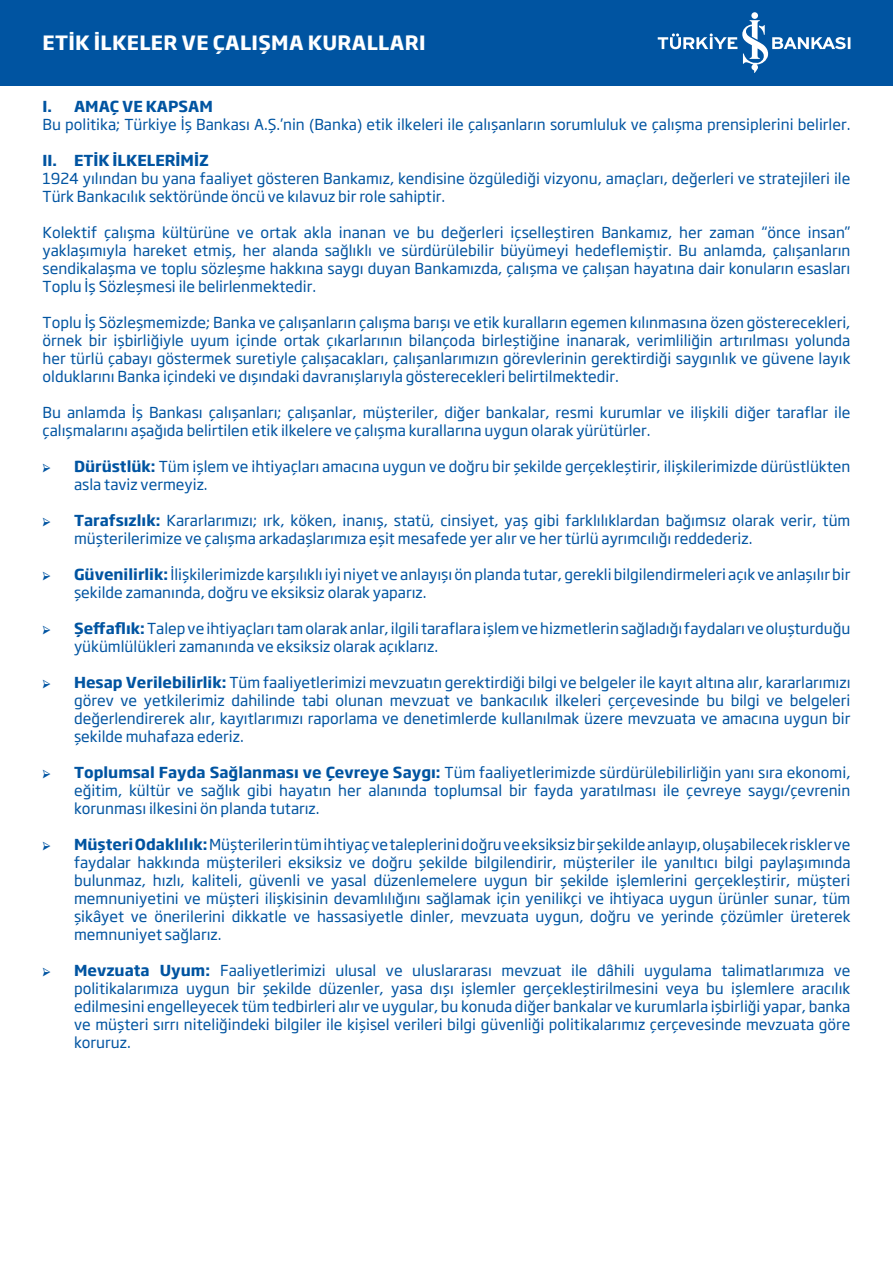
<style>
.page{position:relative;width:893px;height:1263px;background:#fff}
.page>*{position:absolute;margin:0;border:0;box-sizing:border-box;transform-origin:0 0}
.t1{font:700 19.5px "Soho Gothic Pro";letter-spacing:.015em;color:#fff}
.t2{font:15px/18px "Soho Gothic Pro";color:#0054a1}
.t3{font:700 15px "Soho Gothic Pro";color:#0054a1}
.s1{font-family:"Minion Pro"}
.s2{font-weight:700}
</style>
<div class="page">
<div style="left:0;top:0;width:893px;height:85px;background:#0054a1"></div>
<svg style="left:658px;top:12px;width:192px;height:61px"></svg>
<h1 class="t1" style="left:43px;top:27px;width:384px">ETİK İLKELER VE ÇALIŞMA KURALLARI</h1>
<p class="t3" style="left:43px;top:94px;width:172px">I. AMAÇ VE KAPSAM</p>
<p class="t2" style="left:43px;top:114px;width:809px">Bu politika; Türkiye İş Bankası A.Ş.’nin (Banka) etik ilkeleri ile çalışanların sorumluluk ve çalışma prensiplerini belirler.</p>
<p class="t3" style="left:43px;top:148px;width:168px">II. ETİK İLKELERİMİZ</p>
<p class="t2" style="left:43px;top:168px;width:809px">1924 yılından bu yana faaliyet gösteren Bankamız, kendisine özgülediği vizyonu, amaçları, değerleri ve stratejileri ile<br>Türk Bankacılık sektöründe öncü ve kılavuz bir role sahiptir.</p>
<p class="t2" style="left:43px;top:222px;width:809px;text-align:justify">Kolektif çalışma kültürüne ve ortak akla inanan ve bu değerleri içselleştiren Bankamız, her zaman “önce insan” yaklaşımıyla hareket etmiş, her alanda sağlıklı ve sürdürülebilir büyümeyi hedeflemiştir. Bu anlamda, çalışanların sendikalaşma ve toplu sözleşme hakkına saygı duyan Bankamızda, çalışma ve çalışan hayatına dair konuların esasları Toplu İş Sözleşmesi ile belirlenmektedir.</p>
<p class="t2" style="left:43px;top:312px;width:809px;text-align:justify">Toplu İş Sözleşmemizde; Banka ve çalışanların çalışma barışı ve etik kuralların egemen kılınmasına özen gösterecekleri, örnek bir işbirliğiyle uyum içinde ortak çıkarlarının bilançoda birleştiğine inanarak, verimliliğin artırılması yolunda her türlü çabayı göstermek suretiyle çalışacakları, çalışanlarımızın görevlerinin gerektirdiği saygınlık ve güvene layık olduklarını Banka içindeki ve dışındaki davranışlarıyla gösterecekleri belirtilmektedir.</p>
<p class="t2" style="left:43px;top:402px;width:809px">Bu anlamda İş Bankası çalışanları; çalışanlar, müşteriler, diğer bankalar, resmi kurumlar ve ilişkili diğer taraflar ile çalışmalarını aşağıda belirtilen etik ilkelere ve çalışma kurallarına uygun olarak yürütürler.</p>
<p class="t2" style="left:74px;top:456px;width:778px;text-indent:-31px"><span class="s1">➢</span> <span class="s2">Dürüstlük:</span> Tüm işlem ve ihtiyaçları amacına uygun ve doğru bir şekilde gerçekleştirir, ilişkilerimizde dürüstlükten asla taviz vermeyiz.</p>
<p class="t2" style="left:74px;top:510px;width:778px;text-indent:-32px"><span class="s1">➢</span> <span class="s2">Tarafsızlık:</span> Kararlarımızı; ırk, köken, inanış, statü, cinsiyet, yaş gibi farklılıklardan bağımsız olarak verir, tüm müşterilerimize ve çalışma arkadaşlarımıza eşit mesafede yer alır ve her türlü ayrımcılığı reddederiz.</p>
<p class="t2" style="left:74px;top:564px;width:778px;text-indent:-31px"><span class="s1">➢</span> <span class="s2">Güvenilirlik:</span>İlişkilerimizde karşılıklı iyi niyet ve anlayışı ön planda tutar, gerekli bilgilendirmeleri açık ve anlaşılır bir şekilde zamanında, doğru ve eksiksiz olarak yaparız.</p>
<p class="t2" style="left:74px;top:618px;width:778px;text-indent:-32px"><span class="s1">➢</span> <span class="s2">Şeffaflık:</span>Talep ve ihtiyaçları tam olarak anlar, ilgili taraflara işlem ve hizmetlerin sağladığı faydaları ve oluşturduğu yükümlülükleri zamanında ve eksiksiz olarak açıklarız.</p>
<p class="t2" style="left:74px;top:672px;width:778px;text-align:justify;text-indent:-31px"><span class="s1">➢</span> <span class="s2">Hesap Verilebilirlik:</span> Tüm faaliyetlerimizi mevzuatın gerektirdiği bilgi ve belgeler ile kayıt altına alır, kararlarımızı görev ve yetkilerimiz dahilinde tabi olunan mevzuat ve bankacılık ilkeleri çerçevesinde bu bilgi ve belgeleri değerlendirerek alır, kayıtlarımızı raporlama ve denetimlerde kullanılmak üzere mevzuata ve amacına uygun bir şekilde muhafaza ederiz.</p>
<p class="t2" style="left:74px;top:762px;width:778px;text-align:justify;text-indent:-31px"><span class="s1">➢</span> <span class="s2">Toplumsal Fayda Sağlanması ve Çevreye Saygı:</span> Tüm faaliyetlerimizde sürdürülebilirliğin yanı sıra ekonomi, eğitim, kültür ve sağlık gibi hayatın her alanında toplumsal bir fayda yaratılması ile çevreye saygı/çevrenin korunması ilkesini ön planda tutarız.</p>
<p class="t2" style="left:74px;top:834px;width:778px;text-align:justify;text-indent:-31px"><span class="s1">➢</span> <span class="s2">Müşteri Odaklılık:</span>Müşterilerin tüm ihtiyaç ve taleplerini doğru ve eksiksiz bir şekilde anlayıp, oluşabilecek riskler ve faydalar hakkında müşterileri eksiksiz ve doğru şekilde bilgilendirir, müşteriler ile yanıltıcı bilgi paylaşımında bulunmaz, hızlı, kaliteli, güvenli ve yasal düzenlemelere uygun bir şekilde işlemlerini gerçekleştirir, müşteri memnuniyetini ve müşteri ilişkisinin devamlılığını sağlamak için yenilikçi ve ihtiyaca uygun ürünler sunar, tüm şikâyet ve önerilerini dikkatle ve hassasiyetle dinler, mevzuata uygun, doğru ve yerinde çözümler üreterek memnuniyet sağlarız.</p>
<p class="t2" style="left:74px;top:960px;width:778px;text-align:justify;text-indent:-31px"><span class="s1">➢</span> <span class="s2">Mevzuata Uyum:</span> Faaliyetlerimizi ulusal ve uluslararası mevzuat ile dâhili uygulama talimatlarımıza ve politikalarımıza uygun bir şekilde düzenler, yasa dışı işlemler gerçekleştirilmesini veya bu işlemlere aracılık edilmesini engelleyecek tüm tedbirleri alır ve uygular, bu konuda diğer bankalar ve kurumlarla işbirliği yapar, banka ve müşteri sırrı niteliğindeki bilgiler ile kişisel verileri bilgi güvenliği politikalarımız çerçevesinde mevzuata göre koruruz.</p>
</div>
